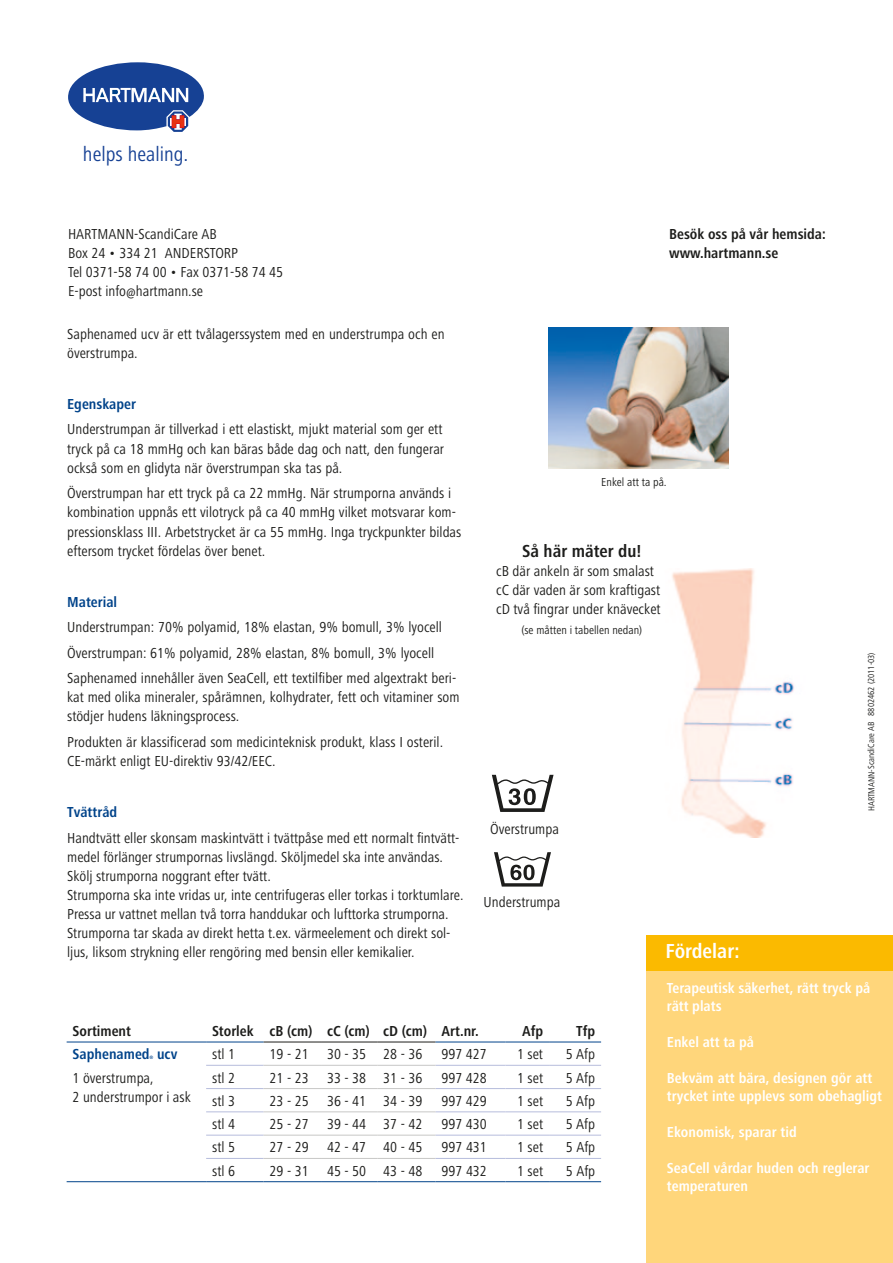
<style>
.page{position:relative;width:893px;height:1263px;background:#fff}
.page>*{position:absolute;margin:0;border:0;box-sizing:border-box;transform-origin:0 0}
.t1{font:condensed 21px "Frutiger Next LTCE";color:#164194}
.t2{font:700 condensed 21px "Frutiger Next LTCE";color:#fff}
.t3{font:700 condensed 18px "Frutiger Next LTCE";color:#1d1d1b}
.t4{font:condensed 15px/19.2px "Frutiger Next LTCE";color:#1d1d1b}
.t5{font:700 condensed 15px/18px "Frutiger Next LTCE";color:#fff}
.t6{font:700 condensed 15px/19.2px "Frutiger Next LTCE";color:#1d1d1b}
.t7{font:700 condensed 15px "Frutiger Next LTCE";color:#00438a}
.t8{font:condensed 12px "Frutiger Next LTCE";color:#1d1d1b}
.t9{font:condensed 9px "Frutiger Next LTCE";color:#1d1d1b}
.t10{font:700 condensed 4.95px "Frutiger Next LTCE";color:#00438a}
</style>
<div class="page">
<div style="left:647px;top:970px;width:246px;height:293px;background:#ffd67b"></div>
<div style="left:646px;top:935px;width:247px;height:36px;background:#fbba00"></div>
<svg style="left:68px;top:62px;width:136px;height:70px"></svg>
<svg style="left:67px;top:1042px;width:534px;height:93px"></svg>
<hr style="left:264px;top:1041px;width:57px;height:1px;background:#1d1d1b">
<hr style="left:321px;top:1041px;width:56px;height:1px;background:#1d1d1b">
<hr style="left:377px;top:1041px;width:58px;height:1px;background:#1d1d1b">
<hr style="left:67px;top:1041px;width:139px;height:1px;background:#00438a">
<hr style="left:206px;top:1041px;width:58px;height:1px;background:#00438a">
<hr style="left:435px;top:1041px;width:70px;height:1px;background:#00438a">
<hr style="left:505px;top:1041px;width:44px;height:1px;background:#00438a">
<hr style="left:549px;top:1041px;width:52px;height:1px;background:#00438a">
<hr style="left:67px;top:1181px;width:139px;height:1px;background:#00438a">
<hr style="left:206px;top:1181px;width:58px;height:1px;background:#00438a">
<hr style="left:505px;top:1181px;width:44px;height:1px;background:#00438a">
<hr style="left:549px;top:1181px;width:52px;height:1px;background:#00438a">
<hr style="left:206px;top:1065px;width:58px;height:1px;background:#b6bcdc">
<hr style="left:435px;top:1065px;width:70px;height:1px;background:#b6bcdc">
<hr style="left:505px;top:1065px;width:44px;height:1px;background:#b6bcdc">
<hr style="left:549px;top:1065px;width:52px;height:1px;background:#b6bcdc">
<hr style="left:206px;top:1088px;width:58px;height:1px;background:#b6bcdc">
<hr style="left:435px;top:1088px;width:70px;height:1px;background:#b6bcdc">
<hr style="left:505px;top:1088px;width:44px;height:1px;background:#b6bcdc">
<hr style="left:549px;top:1088px;width:52px;height:1px;background:#b6bcdc">
<hr style="left:206px;top:1111px;width:58px;height:1px;background:#b6bcdc">
<hr style="left:435px;top:1111px;width:70px;height:1px;background:#b6bcdc">
<hr style="left:505px;top:1111px;width:44px;height:1px;background:#b6bcdc">
<hr style="left:549px;top:1111px;width:52px;height:1px;background:#b6bcdc">
<hr style="left:206px;top:1135px;width:58px;height:1px;background:#b6bcdc">
<hr style="left:435px;top:1135px;width:70px;height:1px;background:#b6bcdc">
<hr style="left:505px;top:1135px;width:44px;height:1px;background:#b6bcdc">
<hr style="left:549px;top:1135px;width:52px;height:1px;background:#b6bcdc">
<hr style="left:206px;top:1158px;width:58px;height:1px;background:#b6bcdc">
<hr style="left:505px;top:1158px;width:44px;height:1px;background:#b6bcdc">
<hr style="left:549px;top:1158px;width:52px;height:1px;background:#b6bcdc">
<hr style="left:264px;top:1065px;width:57px;height:1px;background:#c7c7c6">
<hr style="left:321px;top:1065px;width:56px;height:1px;background:#c7c7c6">
<hr style="left:377px;top:1065px;width:58px;height:1px;background:#c7c7c6">
<hr style="left:264px;top:1088px;width:57px;height:1px;background:#c7c7c6">
<hr style="left:321px;top:1088px;width:56px;height:1px;background:#c7c7c6">
<hr style="left:377px;top:1088px;width:58px;height:1px;background:#c7c7c6">
<hr style="left:264px;top:1111px;width:57px;height:1px;background:#c7c7c6">
<hr style="left:321px;top:1111px;width:56px;height:1px;background:#c7c7c6">
<hr style="left:377px;top:1111px;width:58px;height:1px;background:#c7c7c6">
<hr style="left:264px;top:1135px;width:57px;height:1px;background:#c7c7c6">
<hr style="left:321px;top:1135px;width:56px;height:1px;background:#c7c7c6">
<hr style="left:377px;top:1135px;width:58px;height:1px;background:#c7c7c6">
<hr style="left:264px;top:1158px;width:57px;height:1px;background:#c7c7c6">
<hr style="left:321px;top:1158px;width:56px;height:1px;background:#c7c7c6">
<hr style="left:377px;top:1158px;width:58px;height:1px;background:#c7c7c6">
<hr style="left:435px;top:1158px;width:70px;height:1px;background:#b6bcdc">
<hr style="left:264px;top:1181px;width:57px;height:1px;background:#00438a">
<hr style="left:321px;top:1181px;width:56px;height:1px;background:#00438a">
<hr style="left:377px;top:1181px;width:58px;height:1px;background:#00438a">
<hr style="left:435px;top:1181px;width:70px;height:1px;background:#00438a">
<img style="left:549px;top:327px;width:180px;height:141px">
<img style="left:672px;top:569px;width:122px;height:269px">
<svg style="left:494px;top:852px;width:57px;height:35px"></svg>
<svg style="left:492px;top:775px;width:62px;height:37px"></svg>
<h1 class="t1" style="left:83px;top:143px;width:107px">helps healing.</h1>
<p class="t4" style="left:68px;top:224px;width:217px">HARTMANN-ScandiCare AB<br>Box 24 • 334 21 ANDERSTORP<br>Tel 0371-58 74 00 • Fax 0371-58 74 45<br>E-post info@hartmann.se</p>
<p class="t6" style="left:669px;top:224px;width:158px">Besök oss på vår hemsida: www.hartmann.se</p>
<p class="t4" style="left:67px;top:324px;width:379px">Saphenamed ucv är ett tvålagerssystem med en understrumpa och en överstrumpa.</p>
<p class="t7" style="left:67px;top:395px;width:70px">Egenskaper</p>
<p class="t4" style="left:67px;top:420px;width:378px;text-align:justify">Understrumpan är tillverkad i ett elastiskt, mjukt material som ger ett tryck på ca 18 mmHg och kan bäras både dag och natt, den fungerar också som en glidyta när överstrumpan ska tas på.</p>
<p class="t4" style="left:67px;top:484px;width:396px">Överstrumpan har ett tryck på ca 22 mmHg. När strumporna används i kombination uppnås ett vilotryck på ca 40 mmHg vilket motsvarar kom&shy;pressionsklass III. Arbetstrycket är ca 55 mmHg. Inga tryckpunkter bildas eftersom trycket fördelas över benet.</p>
<p class="t7" style="left:67px;top:593px;width:51px">Material</p>
<p class="t4" style="left:67px;top:614px;width:391px;line-height:25.5px">Understrumpan: 70% polyamid, 18% elastan, 9% bomull, 3% lyocell<br>Överstrumpan: 61% polyamid, 28% elastan, 8% bomull, 3% lyocell<br>Saphenamed innehåller även SeaCell, ett textilfiber med algextrakt beri-</p>
<p class="t4" style="left:67px;top:688px;width:394px">kat med olika mineraler, spårämnen, kolhydrater, fett och vitaminer som stödjer hudens läkningsprocess.</p>
<p class="t4" style="left:67px;top:732px;width:377px">Produkten är klassificerad som medicinteknisk produkt, klass I osteril.<br>CE-märkt enligt EU-direktiv 93/42/EEC.</p>
<p class="t7" style="left:67px;top:804px;width:52px">Tvättråd</p>
<p class="t4" style="left:67px;top:828px;width:398px">Handtvätt eller skonsam maskintvätt i tvättpåse med ett normalt fintvätt&shy;medel förlänger strumpornas livslängd. Sköljmedel ska inte användas.<br>Skölj strumporna noggrant efter tvätt.<br>Strumporna ska inte vridas ur, inte centrifugeras eller torkas i torktumlare.<br>Pressa ur vattnet mellan två torra handdukar och lufttorka strumporna.<br>Strumporna tar skada av direkt hetta t.ex. värmeelement och direkt sol&shy;ljus, liksom strykning eller rengöring med bensin eller kemikalier.</p>
<p class="t8" style="left:601px;top:475px;width:67px">Enkel att ta på.</p>
<p class="t3" style="left:522px;top:541px;width:121px">Så här mäter du!</p>
<p class="t4" style="left:496px;top:562px;width:166px">cB där ankeln är som smalast cC där vaden är som kraftigast cD två fingrar under knävecket</p>
<p class="t8" style="left:521px;top:623px;width:122px">(se måtten i tabellen nedan)</p>
<p class="t9" style="left:866px;top:811px;width:160px;rotate:-90deg">HARTMANN-ScandiCare AB 8802462 (2011-03)</p>
<p class="t4" style="left:490px;top:819px;width:70px">Överstrumpa</p>
<p class="t4" style="left:484px;top:893px;width:78px">Understrumpa</p>
<h1 class="t2" style="left:665px;top:939px;width:75px">Fördelar:</h1>
<p class="t5" style="left:667px;top:979px;width:205px">Terapeutisk säkerhet, rätt tryck på rätt plats</p>
<p class="t5" style="left:667px;top:1033px;width:89px">Enkel att ta på</p>
<p class="t5" style="left:667px;top:1069px;width:217px">Bekväm att bära, designen gör att trycket inte upplevs som obehagligt</p>
<p class="t5" style="left:667px;top:1123px;width:131px">Ekonomisk, sparar tid</p>
<p class="t5" style="left:667px;top:1159px;width:204px">SeaCell vårdar huden och reglerar temperaturen</p>
<p class="t6" style="left:73px;top:1021px;width:60px">Sortiment</p>
<p class="t6" style="left:212px;top:1021px;width:268px">Storlek cB (cm) cC (cm) cD (cm) Art.nr.</p>
<p class="t6" style="left:522px;top:1021px;width:23px">Afp</p>
<p class="t6" style="left:576px;top:1021px;width:20px">Tfp</p>
<p class="t7" style="left:73px;top:1046px;width:78px">Saphenamed</p>
<p class="t10" style="left:150px;top:1055px;width:5px">®</p>
<p class="t7" style="left:157px;top:1046px;width:22px">ucv</p>
<p class="t4" style="left:212px;top:1045px;width:24px">stl 1</p>
<p class="t4" style="left:270px;top:1045px;width:154px">19 - 21 30 - 35 28 - 36</p>
<p class="t4" style="left:441px;top:1045px;width:47px">997 427</p>
<p class="t4" style="left:517px;top:1045px;width:28px">1 set</p>
<p class="t4" style="left:566px;top:1045px;width:31px">5 Afp</p>
<p class="t4" style="left:73px;top:1068px;width:120px">1 överstrumpa,<br>2 understrumpor i ask</p>
<p class="t4" style="left:212px;top:1068px;width:24px">stl 2</p>
<p class="t4" style="left:270px;top:1068px;width:154px">21 - 23 33 - 38 31 - 36</p>
<p class="t4" style="left:442px;top:1068px;width:47px">997 428</p>
<p class="t4" style="left:517px;top:1068px;width:28px">1 set</p>
<p class="t4" style="left:566px;top:1068px;width:31px">5 Afp</p>
<p class="t4" style="left:212px;top:1091px;width:24px">stl 3</p>
<p class="t4" style="left:270px;top:1091px;width:154px">23 - 25 36 - 41 34 - 39</p>
<p class="t4" style="left:442px;top:1091px;width:47px">997 429</p>
<p class="t4" style="left:517px;top:1091px;width:28px">1 set</p>
<p class="t4" style="left:566px;top:1091px;width:31px">5 Afp</p>
<p class="t4" style="left:212px;top:1115px;width:24px">stl 4</p>
<p class="t4" style="left:270px;top:1115px;width:154px">25 - 27 39 - 44 37 - 42</p>
<p class="t4" style="left:442px;top:1115px;width:47px">997 430</p>
<p class="t4" style="left:517px;top:1115px;width:28px">1 set</p>
<p class="t4" style="left:566px;top:1115px;width:31px">5 Afp</p>
<p class="t4" style="left:212px;top:1138px;width:24px">stl 5</p>
<p class="t4" style="left:270px;top:1138px;width:154px">27 - 29 42 - 47 40 - 45</p>
<p class="t4" style="left:442px;top:1138px;width:47px">997 431</p>
<p class="t4" style="left:517px;top:1138px;width:28px">1 set</p>
<p class="t4" style="left:566px;top:1138px;width:31px">5 Afp</p>
<p class="t4" style="left:212px;top:1161px;width:24px">stl 6</p>
<p class="t4" style="left:270px;top:1161px;width:154px">29 - 31 45 - 50 43 - 48</p>
<p class="t4" style="left:442px;top:1161px;width:47px">997 432</p>
<p class="t4" style="left:517px;top:1161px;width:28px">1 set</p>
<p class="t4" style="left:566px;top:1161px;width:31px">5 Afp</p>
</div>
